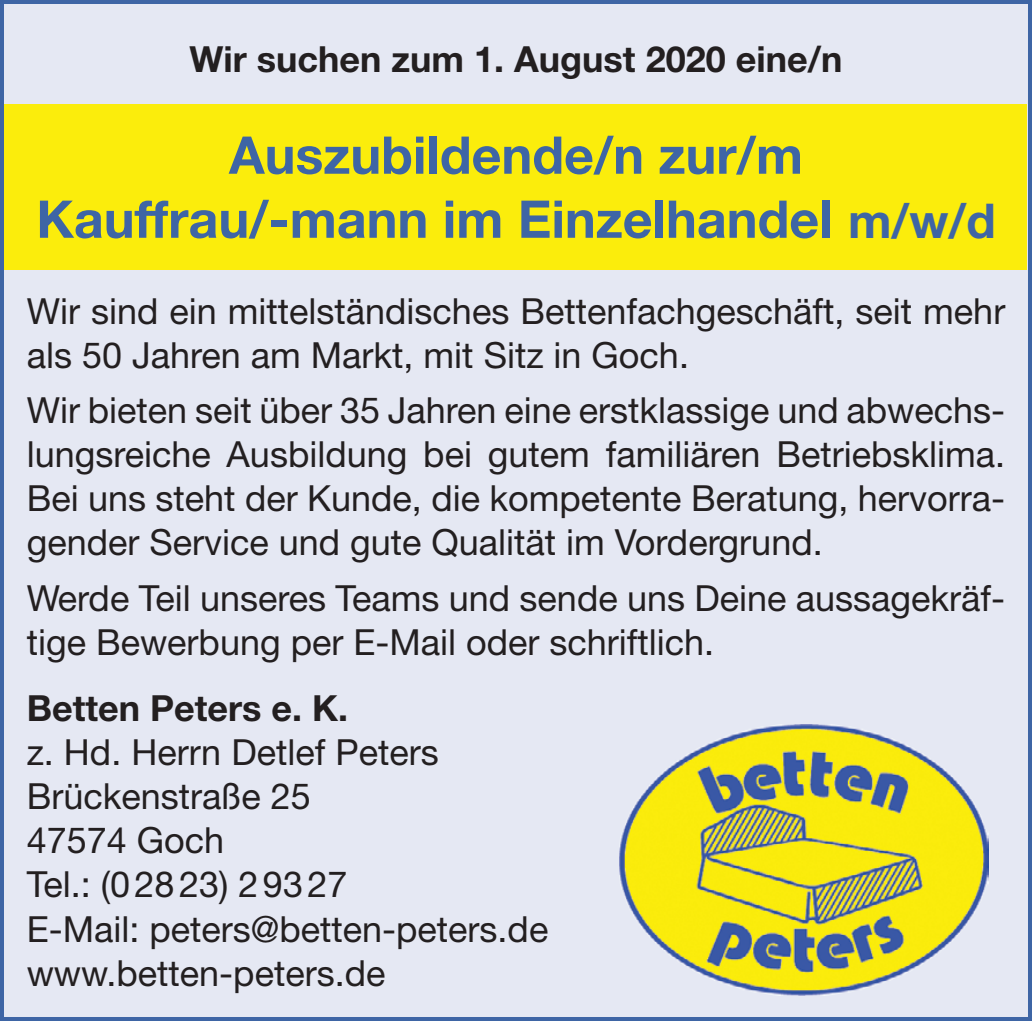
<style>
.page{position:relative;width:1032px;height:1021px;background:#fff}
.page>*{position:absolute;margin:0;border:0;box-sizing:border-box;transform-origin:0 0}
.t1{font:700 52px/64px "Helvetica Neue LT Std";color:#3e65a5;text-align:center}
.t2{font:36px/44px "Helvetica Neue LT Std";color:#231f20}
.t3{font:700 36px "Helvetica Neue LT Std";color:#231f20}
.s1{font-size:48px}
</style>
<div class="page">
<div style="left:0;top:0;width:1032px;height:1020px;background:#e5e8f3"></div>
<div style="left:5px;top:104px;width:1022px;height:166px;background:#fbed0c"></div>
<img style="left:620px;top:724px;width:368px;height:271px">
<p class="t3" style="left:190px;top:37px;width:654px">Wir suchen zum 1. August 2020 eine/n</p>
<h1 class="t1" style="left:249px;top:119px;width:536px">Auszubildende/n zum</h1>
<h1 class="t1" style="left:36px;top:122px;width:961px">Auszubildende/n zur/m<br>Kauffrau/-mann im Einzelhandel <span class="s1">m/w/d</span></h1>
<p class="t2" style="left:27px;top:288px;width:980px">Wir sind ein mittelständisches Bettenfachgeschäft, seit mehr als 50 Jahren am Markt, mit Sitz in Goch.</p>
<p class="t2" style="left:27px;top:388px;width:980px;text-align:justify">Wir bieten seit über 35 Jahren eine erstklassige und abwechs&shy;lungsreiche Ausbildung bei gutem familiären Betriebsklima.<br>Bei uns steht der Kunde, die kompetente Beratung, hervorra&shy;gender Service und gute Qualität im Vordergrund.</p>
<p class="t2" style="left:27px;top:575px;width:980px">Werde Teil unseres Teams und sende uns Deine aussagekräf&shy;tige Bewerbung per E-Mail oder schriftlich.</p>
<p class="t3" style="left:27px;top:686px;width:323px">Betten Peters e. K.</p>
<p class="t2" style="left:27px;top:730px;width:523px">z. Hd. Herrn Detlef Peters<br>Brückenstraße 25<br>47574 Goch<br>Tel.: (0 28 23) 2 93 27<br>E-Mail: peters@betten-peters.de www.betten-peters.de</p>
</div>
